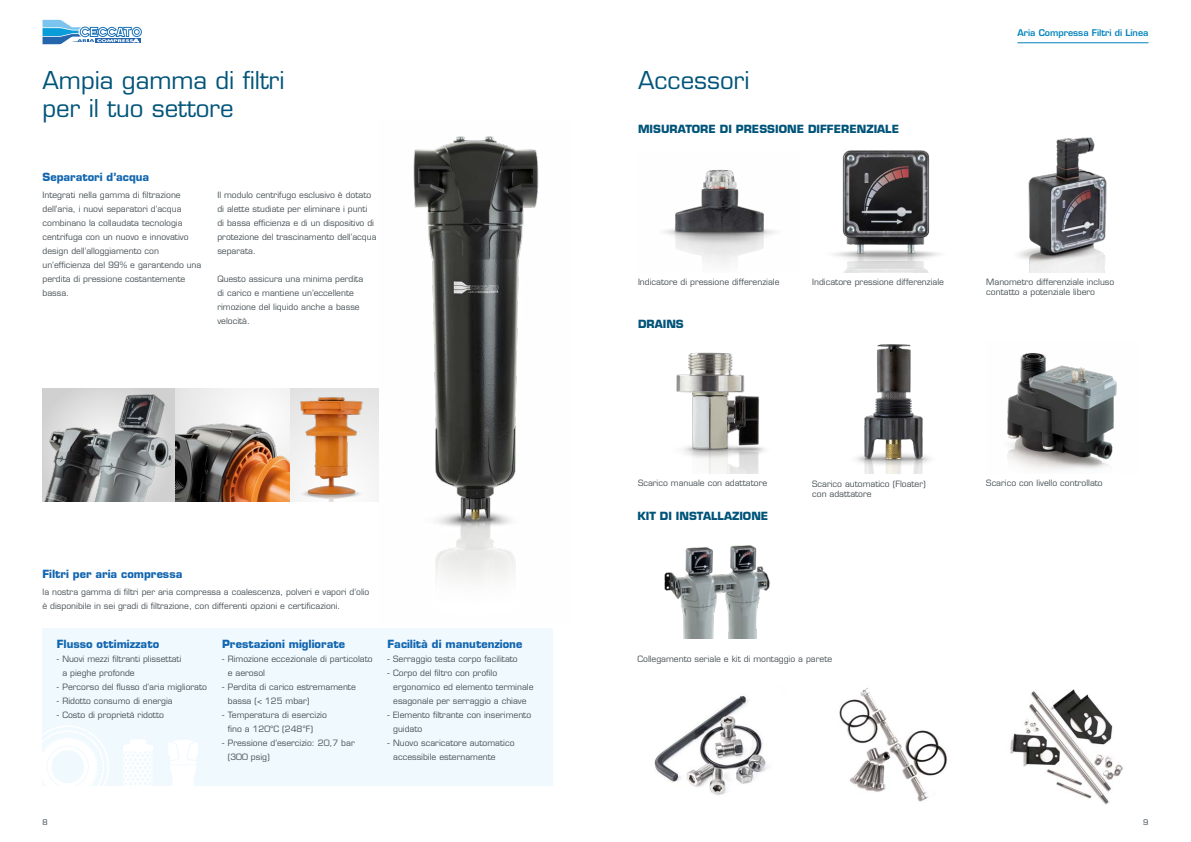
<style>
.page{position:relative;width:1191px;height:842px;background:#fff}
.page>*{position:absolute;margin:0;border:0;box-sizing:border-box;transform-origin:0 0}
.t1{font:24px/28px "Eurostile LT Std";color:#005479}
.t2{font:700 11px "Eurostile LT Std";color:#1266b0}
.t3{font:700 11px "Eurostile LT Std";color:#005479}
.t4{font:600 9px "Eurostile LT";color:#0083bc}
.t5{font:8.5px/14px "Eurostile LT Std";color:#485156}
.t6{font:7.5px "Eurostile LT Std";color:#778186}
</style>
<div class="page">
<img style="left:413px;top:136px;width:126px;height:445px">
<div style="left:43px;top:628px;width:510px;height:157px;background:#f0f9fe"></div>
<svg style="left:42px;top:725px;width:67px;height:60px"></svg>
<svg style="left:123px;top:750px;width:29px;height:35px"></svg>
<div style="left:123px;top:743px;width:30px;height:6px;background:#fff;border-radius:50%"></div>
<hr style="left:123px;top:746px;width:30px;height:4px;background:#fff">
<hr style="left:130px;top:739px;width:15px;height:3px;background:#fff;border-radius:50%">
<hr style="left:130px;top:741px;width:15px;height:4px;background:#fff">
<svg style="left:168px;top:740px;width:30px;height:46px"></svg>
<img style="left:289px;top:388px;width:90px;height:114px">
<img style="left:43px;top:388px;width:132px;height:114px">
<div style="left:175px;top:388px;width:114px;height:114px;background:linear-gradient(to right,#e8e8e8,#f8f8f8)"></div>
<img style="left:175px;top:394px;width:114px;height:108px">
<img style="left:664px;top:545px;width:107px;height:93px">
<img style="left:834px;top:150px;width:106px;height:122px">
<img style="left:1018px;top:137px;width:89px;height:135px">
<img style="left:663px;top:169px;width:112px;height:96px">
<img style="left:1010px;top:689px;width:113px;height:116px">
<img style="left:654px;top:695px;width:113px;height:100px">
<img style="left:839px;top:688px;width:108px;height:114px">
<img style="left:676px;top:352px;width:89px;height:122px">
<img style="left:856px;top:344px;width:74px;height:130px">
<img style="left:1007px;top:353px;width:110px;height:117px">
<hr style="left:1017px;top:43px;width:131px;height:1px;background:#0083bc">
<svg style="left:43px;top:19px;width:99px;height:25px"></svg>
<h1 class="t1" style="left:43px;top:66px;width:243px">Ampia gamma di filtri per il tuo settore</h1>
<p class="t2" style="left:43px;top:170px;width:108px">Separatori d’acqua</p>
<p class="t5" style="left:43px;top:188px;width:160px">Integrati nella gamma di filtrazione dell’aria, i nuovi separatori d’acqua combinano la collaudata tecnologia centrifuga con un nuovo e innovativo design dell’alloggiamento con un’efficienza del 99% e garantendo una perdita di pressione costantemente bassa.</p>
<p class="t5" style="left:217px;top:188px;width:161px">Il modulo centrifugo esclusivo è dotato di alette studiate per eliminare i punti<br>di bassa efficienza e di un dispositivo di protezione del trascinamento dell’acqua separata.</p>
<p class="t5" style="left:217px;top:272px;width:147px">Questo assicura una minima perdita di carico e mantiene un’eccellente rimozione del liquido anche a basse velocità.</p>
<p class="t2" style="left:43px;top:567px;width:141px">Filtri per aria compressa</p>
<p class="t5" style="left:43px;top:585px;width:328px">la nostra gamma di filtri per aria compressa a coalescenza, polveri e vapori d’olio è disponibile in sei gradi di filtrazione, con differenti opzioni e certificazioni.</p>
<p class="t2" style="left:57px;top:637px;width:104px">Flusso ottimizzato</p>
<p class="t5" style="left:62px;top:652px;width:121px;text-indent:-6px">- Nuovi mezzi filtranti plissettati a pieghe profonde</p>
<p class="t5" style="left:57px;top:680px;width:152px">- Percorso del flusso d’aria migliorato</p>
<p class="t5" style="left:57px;top:694px;width:118px">- Ridotto consumo di energia</p>
<p class="t5" style="left:57px;top:708px;width:109px">- Costo di proprietà ridotto</p>
<p class="t2" style="left:222px;top:637px;width:124px">Prestazioni migliorate</p>
<p class="t5" style="left:228px;top:652px;width:146px;text-indent:-6px">- Rimozione eccezionale di particolato e aerosol</p>
<p class="t5" style="left:228px;top:680px;width:130px;text-indent:-6px">- Perdita di carico estremamente bassa (&lt; 125 mbar)</p>
<p class="t5" style="left:228px;top:708px;width:101px;text-indent:-6px">- Temperatura di esercizio fino a 120°C (248°F)</p>
<p class="t5" style="left:228px;top:736px;width:128px;text-indent:-6px">- Pressione d’esercizio: 20,7 bar (300 psig)</p>
<p class="t2" style="left:387px;top:637px;width:136px">Facilità di manutenzione</p>
<p class="t5" style="left:387px;top:652px;width:132px">- Serraggio testa corpo facilitato</p>
<p class="t5" style="left:393px;top:666px;width:142px;text-indent:-6px">- Corpo del filtro con profilo ergonomico ed elemento terminale esagonale per serraggio a chiave</p>
<p class="t5" style="left:393px;top:708px;width:140px;text-indent:-6px">- Elemento filtrante con inserimento guidato</p>
<p class="t5" style="left:393px;top:736px;width:123px;text-indent:-6px">- Nuovo scaricatore automatico accessibile esternamente</p>
<h1 class="t1" style="left:638px;top:66px;width:113px">Accessori</h1>
<p class="t3" style="left:638px;top:122px;width:263px">MISURATORE DI PRESSIONE DIFFERENZIALE</p>
<p class="t4" style="left:1017px;top:27px;width:132px">Aria Compressa Filtri di Linea</p>
<p class="t5" style="left:638px;top:275px;width:143px">Indicatore di pressione differenziale</p>
<p class="t3" style="left:638px;top:317px;width:47px">DRAINS</p>
<p class="t5" style="left:812px;top:275px;width:133px">Indicatore pressione differenziale</p>
<p class="t5" style="left:986px;top:277px;width:129px;line-height:10px">Manometro differenziale incluso contatto a potenziale libero</p>
<p class="t5" style="left:638px;top:476px;width:131px">Scarico manuale con adattatore</p>
<p class="t5" style="left:986px;top:476px;width:118px">Scarico con livello controllato</p>
<p class="t5" style="left:812px;top:478px;width:115px;line-height:10px">Scarico automatico (Floater) con adattatore</p>
<p class="t3" style="left:637px;top:509px;width:132px">KIT DI INSTALLAZIONE</p>
<p class="t5" style="left:637px;top:652px;width:196px">Collegamento seriale e kit di montaggio a parete</p>
<p class="t6" style="left:43px;top:818px;width:7px">8</p>
<p class="t6" style="left:1143px;top:818px;width:7px">9</p>
</div>
